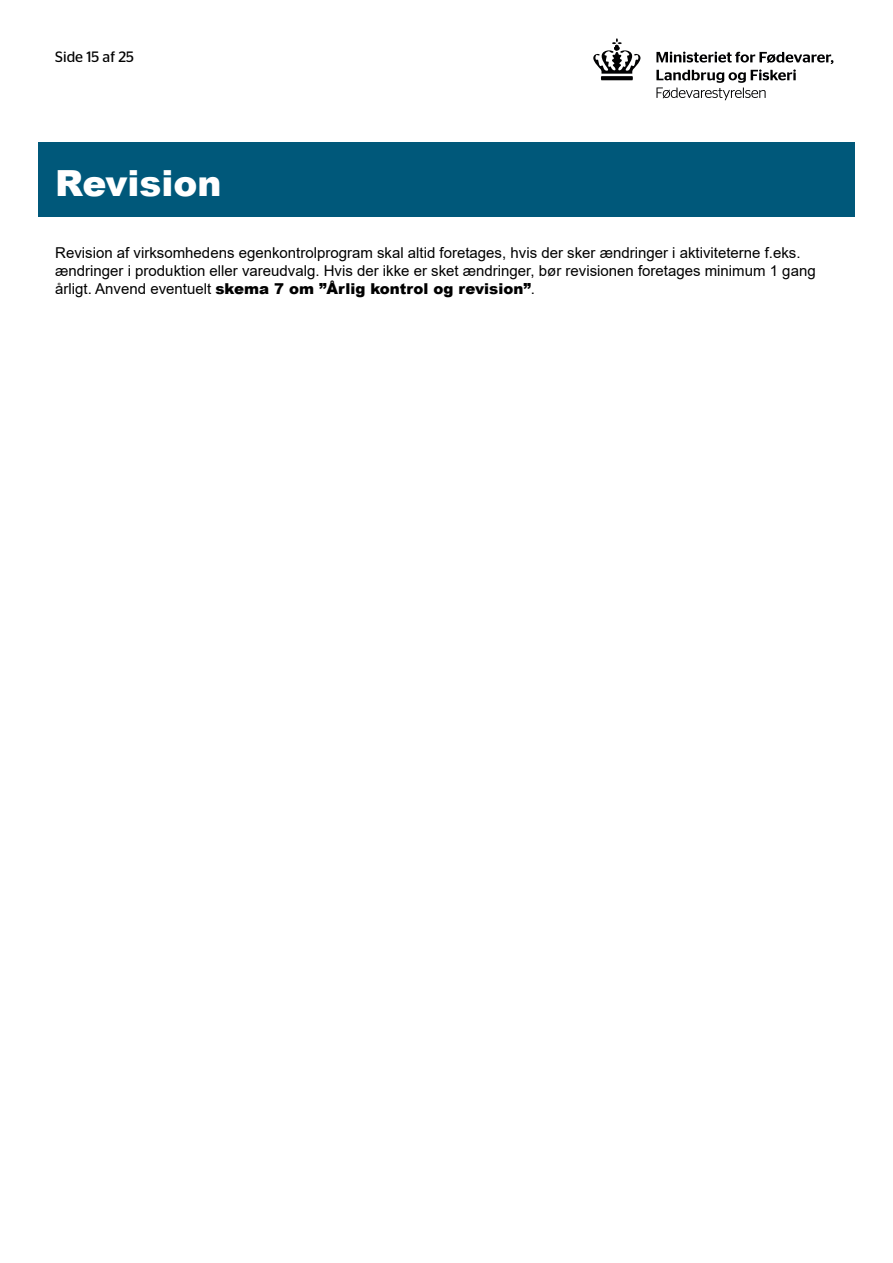
<style>
.page{position:relative;width:893px;height:1263px;background:#fff}
.page>*{position:absolute;margin:0;border:0;box-sizing:border-box;transform-origin:0 0}
.rubrik{font:900 36px "Arial";color:#fff}
.brød{font:15px/18px "Arial";color:#000}
.t1{font:15px "Stag Sans";color:#000}
.s1{font-weight:900}
</style>
<div class="page">
<svg style="left:593px;top:38px;width:47px;height:42px"></svg>
<svg style="left:656px;top:52px;width:177px;height:48px"></svg>
<div style="left:38px;top:142px;width:817px;height:75px;background:#00587a"></div>
<p class="t1" style="left:55px;top:48px;width:80px">Side 15 af 25</p>
<h2 class="rubrik" style="left:55px;top:157px;width:168px">Revision</h2>
<p class="brød" style="left:55px;top:243px;width:762px">Revision af virksomhedens egenkontrolprogram skal altid foretages, hvis der sker ændringer i aktiviteterne f.eks. ændringer i produktion eller vareudvalg. Hvis der ikke er sket ændringer, bør revisionen foretages minimum 1 gang årligt. Anvend eventuelt <span class="s1">skema 7 om ”Årlig kontrol og revision”</span>.</p>
</div>
